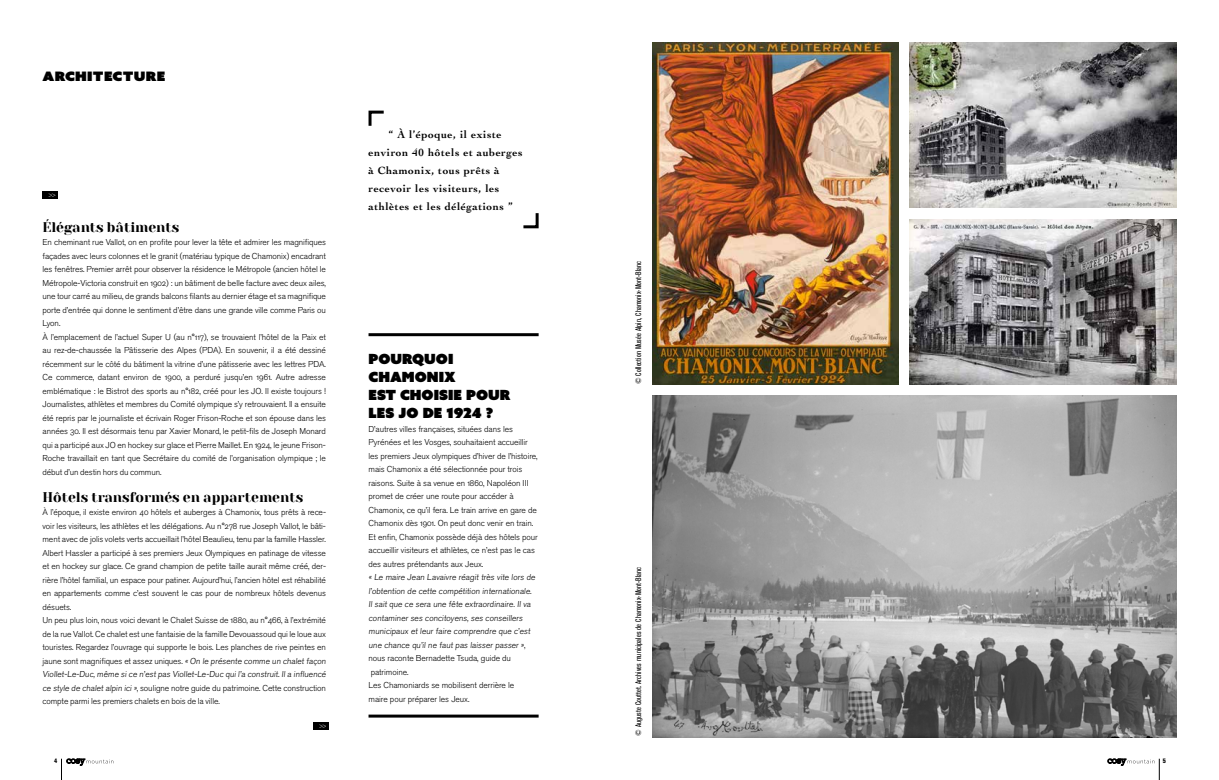
<style>
.page{position:relative;width:1219px;height:780px;background:#fff}
.page>*{position:absolute;margin:0;border:0;box-sizing:border-box;transform-origin:0 0}
.t1{font:14px "Yeseva One";color:#000}
.t2{font:14px/18px "Azo Sans Uber";color:#000}
.t3{font:13px "Azo Sans Uber";letter-spacing:.02em;color:#000;scale:1.08 1}
.t4{font:700 11px/18px "Cochin";letter-spacing:.05em;color:#000}
.t5{font:8.5px/13.5px "Akzidenz Grotesk BE Light Os F";letter-spacing:-.01em;color:#000}
.t6{font:condensed 8px "Akzidenz Grotesk BE";letter-spacing:.01em;color:#000}
.t7{font:800 condensed 6.3px "Akzidenz Grotesk BE";color:#000}
.t8{font:5px "Akzidenz Grotesk BE Light Os F";color:#fff}
</style>
<div class="page">
<svg style="left:61px;top:758px;width:52px;height:22px"></svg>
<svg style="left:1108px;top:758px;width:52px;height:22px"></svg>
<div style="left:42px;top:191px;width:16px;height:8px;background:#000"></div>
<div style="left:313px;top:722px;width:16px;height:7px;background:#000"></div>
<hr style="left:369px;top:333px;width:170px;height:3px;background:#000">
<hr style="left:369px;top:714px;width:170px;height:3px;background:#000">
<img style="left:652px;top:43px;width:246px;height:341px">
<img style="left:652px;top:395px;width:524px;height:342px">
<img style="left:910px;top:43px;width:266px;height:165px">
<img style="left:910px;top:219px;width:266px;height:165px">
<svg style="left:523px;top:213px;width:16px;height:16px"></svg>
<svg style="left:368px;top:110px;width:16px;height:16px"></svg>
<h2 class="t3" style="left:43px;top:68px;width:115px">ARCHITECTURE</h2>
<p class="t8" style="left:49px;top:192px;width:8px">&gt;&gt;</p>
<h1 class="t1" style="left:43px;top:218px;width:138px">Élégants bâtiments</h1>
<p class="t5" style="left:43px;top:236px;width:285px">En cheminant rue Vallot, on en profite pour lever la tête et admirer les magnifiques façades avec leurs colonnes et le granit (matériau typique de Chamonix) encadrant les fenêtres. Premier arrêt pour observer la résidence le Métropole (ancien hôtel le Métropole-Victoria construit en 1902) : un bâtiment de belle facture avec deux ailes, une tour carré au milieu, de grands balcons filants au dernier étage et sa magnifique porte d’entrée qui donne le sentiment d’être dans une grande ville comme Paris ou Lyon.<br>À l’emplacement de l’actuel Super U (au n°117), se trouvaient l’hôtel de la Paix et au rez-de-chaussée la Pâtisserie des Alpes (PDA). En souvenir, il a été dessiné récemment sur le côté du bâtiment la vitrine d’une pâtisserie avec les lettres PDA.<br>Ce commerce, datant environ de 1900, a perduré jusqu’en 1961. Autre adresse emblématique : le Bistrot des sports au n°182, créé pour les JO. Il existe toujours !<br>Journalistes, athlètes et membres du Comité olympique s’y retrouvaient. Il a ensuite été repris par le journaliste et écrivain Roger Frison-Roche et son épouse dans les années 30. Il est désormais tenu par Xavier Monard, le petit-fils de Joseph Monard qui a participé aux JO en hockey sur glace et Pierre Maillet. En 1924, le jeune Frison-Roche travaillait en tant que Secrétaire du comité de l’organisation olympique ; le début d’un destin hors du commun.</p>
<h1 class="t1" style="left:43px;top:488px;width:262px">Hôtels transformés en appartements</h1>
<p class="t5" style="left:43px;top:506px;width:286px">À l’époque, il existe environ 40 hôtels et auberges à Chamonix, tous prêts à rece&shy;voir les visiteurs, les athlètes et les délégations. Au n°278 rue Joseph Vallot, le bâti&shy;ment avec de jolis volets verts accueillait l’hôtel Beaulieu, tenu par la famille Hassler.<br>Albert Hassler a participé à ses premiers Jeux Olympiques en patinage de vitesse et en hockey sur glace. Ce grand champion de petite taille aurait même créé, der&shy;rière l’hôtel familial, un espace pour patiner. Aujourd’hui, l’ancien hôtel est réhabilité en appartements comme c’est souvent le cas pour de nombreux hôtels devenus désuets.<br>Un peu plus loin, nous voici devant le Chalet Suisse de 1880, au n°466, à l’extrémité de la rue Vallot. Ce chalet est une fantaisie de la famille Devouassoud qui le loue aux touristes. Regardez l’ouvrage qui supporte le bois. Les planches de rive peintes en jaune sont magnifiques et assez uniques. «On le présente comme un chalet façon Viollet-Le-Duc, même si ce n’est pas Viollet-Le-Duc qui l’a construit. Il a influencé ce style de chalet alpin ici», souligne notre guide du patrimoine. Cette construction compte parmi les premiers chalets en bois de la ville.</p>
<p class="t8" style="left:319px;top:723px;width:8px">&gt;&gt;</p>
<p class="t4" style="left:369px;top:126px;width:156px;text-indent:20px">“ À l’époque, il existe environ 40 hôtels et auberges à Chamonix, tous prêts à recevoir les visiteurs, les athlètes et les délégations ”</p>
<h1 class="t2" style="left:369px;top:350px;width:144px">POURQUOI<br>CHAMONIX<br>EST CHOISIE POUR<br>LES JO DE 1924 ?</h1>
<p class="t5" style="left:369px;top:422px;width:171px">D’autres villes françaises, situées dans les Pyrénées et les Vosges, souhaitaient accueillir les premiers Jeux olympiques d’hiver de l’histoire, mais Chamonix a été sélectionnée pour trois raisons. Suite à sa venue en 1860, Napoléon III promet de créer une route pour accéder à Chamonix, ce qu’il fera. Le train arrive en gare de Chamonix dès 1901. On peut donc venir en train.<br>Et enfin, Chamonix possède déjà des hôtels pour accueillir visiteurs et athlètes, ce n’est pas le cas des autres prétendants aux Jeux.<br>« Le maire Jean Lavaivre réagit très vite lors de l’obtention de cette compétition internationale.<br>Il sait que ce sera une fête extraordinaire. Il va contaminer ses concitoyens, ses conseillers municipaux et leur faire comprendre que c’est une chance qu’il ne faut pas laisser passer », nous raconte Bernadette Tsuda, guide du patrimoine.<br>Les Chamoniards se mobilisent derrière le<br>maire pour préparer les Jeux.</p>
<p class="t6" style="left:634px;top:384px;width:125px;rotate:-90deg">© Collection Musée Alpin, Chamonix-Mont-Blanc</p>
<p class="t6" style="left:634px;top:735px;width:170px;rotate:-90deg">© Auguste Couttet. Archives municipales de Chamonix-Mont-Blanc</p>
<p class="t7" style="left:54px;top:757px;width:5px">4</p>
<p class="t7" style="left:1163px;top:757px;width:5px">5</p>
</div>
